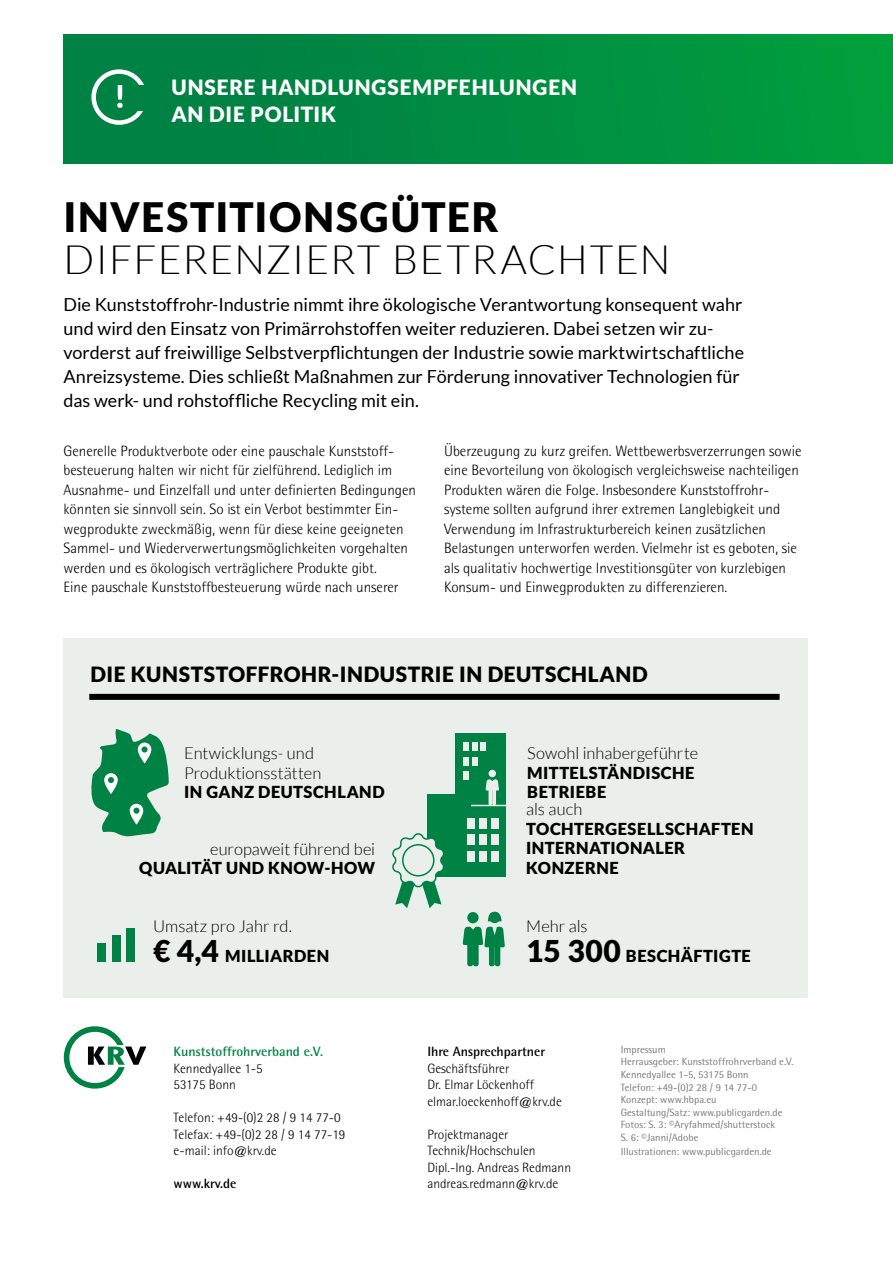
<style>
.page{position:relative;width:893px;height:1263px;background:#fff}
.page>*{position:absolute;margin:0;border:0;box-sizing:border-box;transform-origin:0 0}
.t1{font:300 40.5px "Lato";letter-spacing:.03em;color:#000}
.t2{font:900 40.5px "Lato";letter-spacing:.04em;color:#000}
.t3{font:900 21px "Lato";letter-spacing:.025em;color:#000}
.t4{font:900 21px/27px "Lato";letter-spacing:.04em;color:#fff}
.t5{font:18px/24px "Lato";color:#000}
.t6{font:900 16.5px/19.5px "Lato";letter-spacing:.03em;color:#000}
.t7{font:300 16.5px/19.5px "Lato";color:#000}
.t8{font:300 15px/19.5px "Rotis Semi Sans";color:#000}
.t9{font:300 13.5px/16.5px "Rotis Semi Sans";color:#000}
.t10{font:700 13.5px "Rotis Semi Sans";color:#000}
.t11{font:700 13.5px "Rotis Semi Sans";color:#008244}
.t12{font:10.5px/12.8px "Rotis Semi Sans";color:#7c7b7b}
.s1{font-weight:900;font-size:30px}
.s2{font-weight:900}
.s3{font-weight:300}
.s4{font-size:30px}
</style>
<div class="page">
<div style="left:64px;top:34px;width:829px;height:129px;background:linear-gradient(to right,#007d45,#009e3d)"></div>
<div style="left:64px;top:638px;width:744px;height:359px;background:#eaefeb"></div>
<svg style="left:89px;top:67px;width:60px;height:60px"></svg>
<div style="left:134px;top:85px;width:18px;height:26px;background:#008244"></div>
<div style="left:467px;top:912px;width:12px;height:11px;background:#008244;border-radius:50%"></div>
<div style="left:467px;top:940px;width:6px;height:26px;background:#008244;border-radius:2px"></div>
<div style="left:473px;top:940px;width:6px;height:26px;background:#008244;border-radius:2px"></div>
<div style="left:489px;top:912px;width:11px;height:11px;background:#008244;border-radius:50%"></div>
<svg style="left:463px;top:927px;width:42px;height:20px"></svg>
<div style="left:489px;top:940px;width:6px;height:26px;background:#008244;border-radius:2px"></div>
<div style="left:495px;top:940px;width:5px;height:26px;background:#008244;border-radius:2px"></div>
<svg style="left:488px;top:912px;width:13px;height:9px"></svg>
<div style="left:98px;top:943px;width:8px;height:19px;background:#008244"></div>
<div style="left:112px;top:935px;width:8px;height:27px;background:#008244"></div>
<div style="left:126px;top:928px;width:9px;height:34px;background:#008244"></div>
<svg style="left:91px;top:729px;width:78px;height:107px"></svg>
<div style="left:427px;top:794px;width:79px;height:83px;background:#008244"></div>
<div style="left:455px;top:733px;width:51px;height:118px;background:#008244"></div>
<div style="left:467px;top:818px;width:8px;height:10px;background:#eaefeb"></div>
<div style="left:479px;top:818px;width:8px;height:10px;background:#eaefeb"></div>
<div style="left:491px;top:818px;width:7px;height:10px;background:#eaefeb"></div>
<div style="left:467px;top:835px;width:8px;height:10px;background:#eaefeb"></div>
<div style="left:479px;top:835px;width:8px;height:10px;background:#eaefeb"></div>
<div style="left:491px;top:835px;width:7px;height:10px;background:#eaefeb"></div>
<div style="left:467px;top:851px;width:8px;height:10px;background:#eaefeb"></div>
<div style="left:479px;top:851px;width:8px;height:10px;background:#eaefeb"></div>
<div style="left:491px;top:851px;width:7px;height:10px;background:#eaefeb"></div>
<div style="left:480px;top:742px;width:6px;height:9px;background:#eaefeb"></div>
<div style="left:472px;top:742px;width:6px;height:9px;background:#eaefeb"></div>
<div style="left:463px;top:742px;width:6px;height:9px;background:#eaefeb"></div>
<div style="left:472px;top:757px;width:6px;height:9px;background:#eaefeb"></div>
<div style="left:463px;top:757px;width:6px;height:9px;background:#eaefeb"></div>
<div style="left:463px;top:771px;width:6px;height:9px;background:#eaefeb"></div>
<div style="left:489px;top:770px;width:7px;height:7px;background:#eaefeb;border-radius:50%"></div>
<svg style="left:486px;top:779px;width:13px;height:11px"></svg>
<hr style="left:489px;top:788px;width:3px;height:17px;background:#eaefeb;border-radius:2px">
<svg style="left:492px;top:788px;width:4px;height:17px"></svg>
<svg style="left:392px;top:833px;width:51px;height:75px"></svg>
<div style="left:402px;top:844px;width:32px;height:32px;border:2px solid #008244;border-radius:50%"></div>
<hr style="left:471px;top:805px;width:40px;height:1px;background:#eaefeb">
<svg style="left:64px;top:1026px;width:82px;height:63px"></svg>
<div style="left:89px;top:694px;width:691px;height:6px;background:#000"></div>
<h2 class="t4" style="left:171px;top:73px;width:407px">UNSERE HANDLUNGSEMPFEHLUNGEN<br>AN DIE POLITIK</h2>
<h1 class="t2" style="left:64px;top:194px;width:437px">INVESTITIONSGÜTER</h1>
<h1 class="t1" style="left:64px;top:238px;width:608px">DIFFERENZIERT BETRACHTEN</h1>
<p class="t5" style="left:64px;top:292px;width:682px">Die Kunststoffrohr-Industrie nimmt ihre ökologische Verantwortung konsequent wahr und wird den Einsatz von Primärrohstoffen weiter reduzieren. Dabei setzen wir zu&shy;vorderst auf freiwillige Selbstverpflichtungen der Industrie sowie marktwirtschaftliche Anreizsysteme. Dies schließt Maßnahmen zur Förderung innovativer Technologien für das werk- und rohstoffliche Recycling mit ein.</p>
<p class="t8" style="left:64px;top:441px;width:354px">Generelle Produktverbote oder eine pauschale Kunststoff&shy;besteuerung halten wir nicht für zielführend. Lediglich im Ausnahme- und Einzelfall und unter definierten Bedingungen könnten sie sinnvoll sein. So ist ein Verbot bestimmter Ein&shy;wegprodukte zweckmäßig, wenn für diese keine geeigneten Sammel- und Wiederverwertungsmöglichkeiten vorgehalten werden und es ökologisch verträglichere Produkte gibt.<br>Eine pauschale Kunststoffbesteuerung würde nach unserer</p>
<p class="t8" style="left:444px;top:441px;width:359px">Überzeugung zu kurz greifen. Wettbewerbsverzerrungen sowie eine Bevorteilung von ökologisch vergleichsweise nachteiligen Produkten wären die Folge. Insbesondere Kunststoffrohr&shy;systeme sollten aufgrund ihrer extremen Langlebigkeit und Verwendung im Infrastrukturbereich keinen zusätzlichen Belastungen unterworfen werden. Vielmehr ist es geboten, sie als qualitativ hochwertige Investitionsgüter von kurzlebigen Konsum- und Einwegprodukten zu differenzieren.</p>
<h2 class="t3" style="left:90px;top:662px;width:559px">DIE KUNSTSTOFFROHR-INDUSTRIE IN DEUTSCHLAND</h2>
<p class="t7" style="left:184px;top:744px;width:139px">Entwicklungs- und<br>Produktionsstätten</p>
<p class="t6" style="left:184px;top:782px;width:202px">IN GANZ DEUTSCHLAND</p>
<p class="t7" style="left:210px;top:839px;width:166px">europaweit führend bei</p>
<p class="t6" style="left:139px;top:858px;width:237px">QUALITÄT UND KNOW-HOW</p>
<p class="t7" style="left:527px;top:744px;width:172px">Sowohl inhabergeführte</p>
<p class="t6" style="left:527px;top:763px;width:169px">MITTELSTÄNDISCHE<br>BETRIEBE</p>
<p class="t7" style="left:526px;top:800px;width:58px">als auch</p>
<p class="t6" style="left:526px;top:819px;width:229px">TOCHTERGESELLSCHAFTEN<br>INTERNATIONALER<br>KONZERNE</p>
<p class="t7" style="left:153px;top:911px;width:178px;line-height:30px">Umsatz pro Jahr rd.<br><span class="s1">€ 4,4</span> <span class="s2">MILLIARDEN</span></p>
<p class="t6" style="left:526px;top:910px;width:226px;line-height:30px"><span class="s3">Mehr als<br></span><span class="s4">15 300</span> BESCHÄFTIGTE</p>
<p class="t11" style="left:174px;top:1043px;width:151px">Kunststoffrohrverband e.V.</p>
<p class="t9" style="left:174px;top:1060px;width:91px">Kennedyallee 1-5<br>53175 Bonn</p>
<p class="t9" style="left:174px;top:1109px;width:173px">Telefon: +49-(0)2 28 / 9 14 77-0<br>Telefax: +49-(0)2 28 / 9 14 77-19 e-mail: info@krv.de</p>
<p class="t10" style="left:174px;top:1175px;width:64px">www.krv.de</p>
<p class="t10" style="left:427px;top:1043px;width:119px">Ihre Ansprechpartner</p>
<p class="t9" style="left:427px;top:1060px;width:136px">Geschäftsführer<br>Dr. Elmar Löckenhoff elmar.loeckenhoff@krv.de</p>
<p class="t9" style="left:427px;top:1126px;width:145px">Projektmanager<br>Technik/Hochschulen<br>Dipl.-Ing. Andreas Redmann andreas.redmann@krv.de</p>
<p class="t12" style="left:621px;top:1043px;width:174px">Impressum<br>Herrausgeber: Kunststoffrohrverband e.V.<br>Kennedyallee 1-5, 53175 Bonn<br>Telefon: +49-(0)2 28 / 9 14 77-0<br>Konzept: www.hbpa.eu<br>Gestaltung/Satz: www.publicgarden.de<br>Fotos: S. 3: ©Aryfahmed/shutterstock<br>S. 6: ©Janni/Adobe<br>Illustrationen: www.publicgarden.de</p>
</div>
